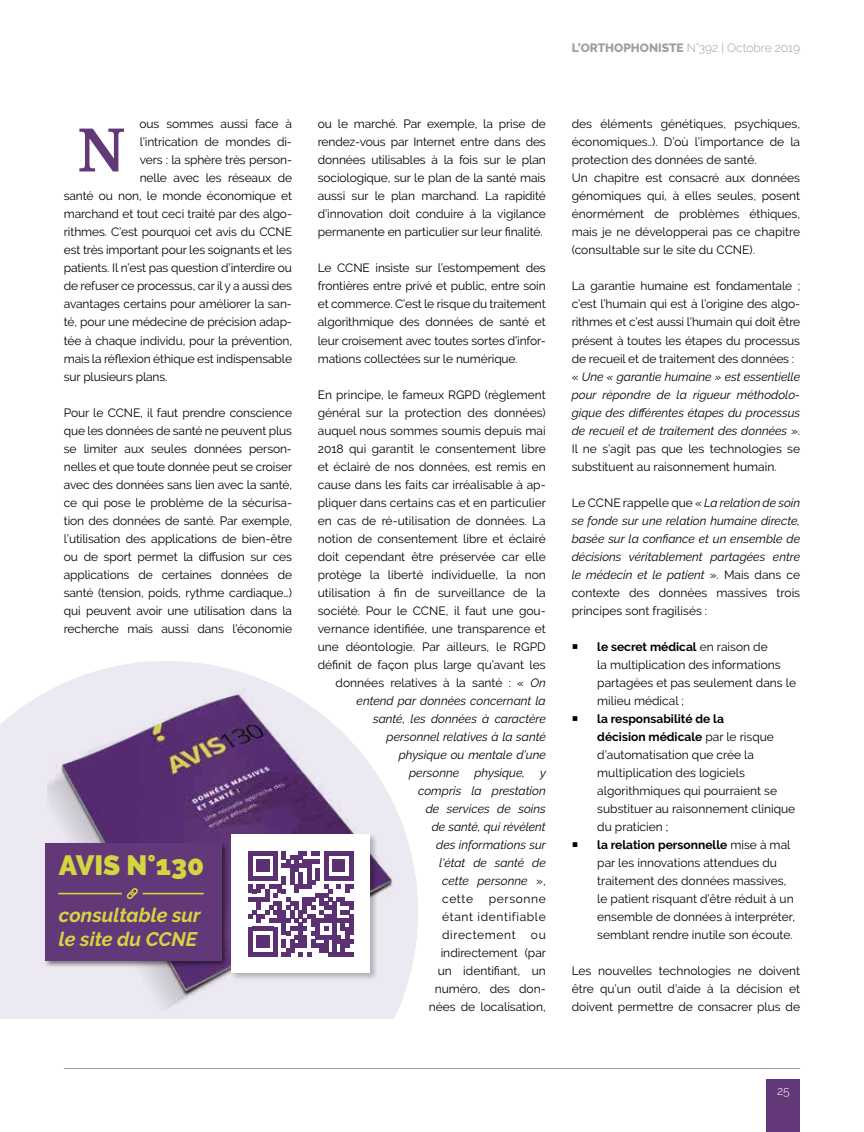
<style>
.page{position:relative;width:864px;height:1132px;background:#fff}
.page>*{position:absolute;margin:0;border:0;box-sizing:border-box;transform-origin:0 0}
.t1{font:700 60px "Noto Serif";color:#623878}
.t2{font:900 27.75px "Raleway";color:#d4d640}
.t3{font:italic 700 19.65px/23.5px "Raleway";color:#d4d640}
.t4{font:12px/18px "Raleway";color:#000;text-align:justify}
.t5{font:italic 12px/18px "Raleway";color:#000;text-align:justify}
.t6{font:300 12px "Raleway";color:#9d9d9c}
.t7{font:300 12px "Raleway";color:#fff}
.s1{font-weight:800}
.s2{font-style:italic}
.s3{font-style:normal}
.s4{font-weight:700}
</style>
<div class="page">
<div style="left:766px;top:1079px;width:33px;height:52px;background:#623878"></div>
<hr style="left:64px;top:1067px;width:735px;height:1px;background:#9d9d9c">
<svg style="left:0;top:661px;width:418px;height:358px;fill:#ede9f2"></svg>
<img style="left:47px;top:671px;width:370px;height:348px">
<div style="left:43px;top:841px;width:185px;height:127px;background:#000;opacity:.5"></div>
<div style="left:45px;top:842px;width:176px;height:118px;background:#623878"></div>
<div style="left:229px;top:832px;width:149px;height:149px;background:#000;opacity:.25"></div>
<div style="left:231px;top:834px;width:139px;height:138px;background:#fff"></div>
<svg style="left:248px;top:851px;width:105px;height:105px"></svg>
<hr style="left:58px;top:892px;width:145px;height:2px;background:#d4d640">
<div style="left:122px;top:883px;width:20px;height:20px;background:#623878;border-radius:50%"></div>
<svg style="left:127px;top:888px;width:11px;height:10px"></svg>
<p class="t6" style="left:571px;top:41px;width:230px"><span class="s1">L’ORTHOPHONISTE</span> N°392 | Octobre 2019</p>
<p class="t4" style="left:139px;top:115px;width:154px">ous sommes aussi face à</p>
<p class="t4" style="left:140px;top:133px;width:154px">l’intrication de mondes di-</p>
<p class="t4" style="left:140px;top:151px;width:154px">vers : la sphère très person-</p>
<p class="t4" style="left:140px;top:169px;width:154px">nelle avec les réseaux de</p>
<p class="t4" style="left:64px;top:187px;width:230px">santé ou non, le monde économique et</p>
<p class="t4" style="left:64px;top:205px;width:230px">marchand et tout ceci traité par des algo-</p>
<p class="t4" style="left:64px;top:223px;width:229px">rithmes. C’est pourquoi cet avis du CCNE</p>
<p class="t4" style="left:64px;top:241px;width:229px">est très important pour les soignants et les</p>
<p class="t4" style="left:64px;top:259px;width:230px">patients. Il n’est pas question d’interdire ou</p>
<p class="t4" style="left:64px;top:277px;width:229px">de refuser ce processus, car il y a aussi des</p>
<p class="t4" style="left:64px;top:295px;width:229px">avantages certains pour améliorer la san-</p>
<p class="t4" style="left:64px;top:313px;width:229px">té, pour une médecine de précision adap-</p>
<p class="t4" style="left:64px;top:331px;width:230px">tée à chaque individu, pour la prévention,</p>
<p class="t4" style="left:64px;top:349px;width:230px">mais la réflexion éthique est indispensable</p>
<p class="t4" style="left:64px;top:367px;width:105px">sur plusieurs plans.</p>
<p class="t4" style="left:64px;top:403px;width:230px">Pour le CCNE, il faut prendre conscience que les données de santé ne peuvent plus se limiter aux seules données person&shy;nelles et que toute donnée peut se croiser avec des données sans lien avec la santé, ce qui pose le problème de la sécurisa&shy;tion des données de santé. Par exemple, l’utilisation des applications de bien-être ou de sport permet la diffusion sur ces applications de certaines données de santé (tension, poids, rythme cardiaque…) qui peuvent avoir une utilisation dans la recherche mais aussi dans l’économie</p>
<h1 class="t1" style="left:78px;top:107px;width:49px">N</h1>
<h2 class="t2" style="left:59px;top:849px;width:147px">AVIS N°130</h2>
<h3 class="t3" style="left:59px;top:903px;width:143px">consultable sur le site du CCNE</h3>
<p class="t4" style="left:317px;top:115px;width:229px">ou le marché. Par exemple, la prise de rendez-vous par Internet entre dans des données utilisables à la fois sur le plan sociologique, sur le plan de la santé mais aussi sur le plan marchand. La rapidité d’innovation doit conduire à la vigilance permanente en particulier sur leur finalité.</p>
<p class="t4" style="left:317px;top:259px;width:229px">Le CCNE insiste sur l’estompement des frontières entre privé et public, entre soin et commerce. C’est le risque du traitement algorithmique des données de santé et leur croisement avec toutes sortes d’infor&shy;mations collectées sur le numérique.</p>
<p class="t4" style="left:317px;top:385px;width:229px">En principe, le fameux RGPD (règlement</p>
<p class="t4" style="left:317px;top:403px;width:229px">général sur la protection des données)</p>
<p class="t4" style="left:317px;top:421px;width:229px">auquel nous sommes soumis depuis mai</p>
<p class="t4" style="left:317px;top:439px;width:229px">2018 qui garantit le consentement libre</p>
<p class="t4" style="left:317px;top:457px;width:229px">et éclairé de nos données, est remis en</p>
<p class="t4" style="left:317px;top:475px;width:229px">cause dans les faits car irréalisable à ap-</p>
<p class="t4" style="left:317px;top:493px;width:230px">pliquer dans certains cas et en particulier</p>
<p class="t4" style="left:317px;top:511px;width:229px">en cas de ré-utilisation de données. La</p>
<p class="t4" style="left:317px;top:529px;width:229px">notion de consentement libre et éclairé</p>
<p class="t4" style="left:317px;top:547px;width:229px">doit cependant être préservée car elle</p>
<p class="t4" style="left:317px;top:565px;width:229px">protège la liberté individuelle, la non</p>
<p class="t4" style="left:317px;top:583px;width:229px">utilisation à fin de surveillance de la</p>
<p class="t4" style="left:317px;top:601px;width:229px">société. Pour le CCNE, il faut une gou-</p>
<p class="t4" style="left:317px;top:619px;width:229px">vernance identifiée, une transparence et</p>
<p class="t4" style="left:317px;top:637px;width:229px">une déontologie. Par ailleurs, le RGPD</p>
<p class="t4" style="left:317px;top:655px;width:229px">définit de façon plus large qu’avant les</p>
<p class="t4" style="left:335px;top:673px;width:211px">données relatives à la santé : « <span class="s2">On</span></p>
<p class="t5" style="left:356px;top:691px;width:191px">entend par données concernant la</p>
<p class="t5" style="left:373px;top:709px;width:174px">santé, les données à caractère</p>
<p class="t5" style="left:386px;top:727px;width:161px">personnel relatives à la santé</p>
<p class="t5" style="left:398px;top:745px;width:148px">physique ou mentale d’une</p>
<p class="t5" style="left:409px;top:763px;width:51px">personne</p>
<p class="t5" style="left:474px;top:763px;width:73px">physique, y</p>
<p class="t5" style="left:418px;top:781px;width:129px">compris la prestation</p>
<p class="t5" style="left:425px;top:799px;width:122px">de services de soins</p>
<p class="t5" style="left:431px;top:817px;width:115px">de santé, qui révèlent</p>
<p class="t5" style="left:436px;top:835px;width:111px">des informations sur</p>
<p class="t5" style="left:439px;top:853px;width:108px">l’état de santé de</p>
<p class="t5" style="left:442px;top:871px;width:105px">cette personne <span class="s3">»,</span></p>
<p class="t4" style="left:442px;top:889px;width:32px">cette</p>
<p class="t4" style="left:442px;top:889px;width:105px;text-indent:47px">personne étant identifiable directement</p>
<p class="t4" style="left:428px;top:925px;width:119px;text-align:right">ou<br>indirectement (par un identifiant, un numéro, des don&shy;nées de localisation,</p>
<p class="t4" style="left:571px;top:115px;width:230px;text-align:left">des éléments génétiques, psychiques, économiques..). D’où l’importance de la protection des données de santé.<br>Un chapitre est consacré aux données génomiques qui, à elles seules, posent énormément de problèmes éthiques, mais je ne développerai pas ce chapitre (consultable sur le site du CCNE).</p>
<p class="t4" style="left:571px;top:277px;width:230px;text-align:left">La garantie humaine est fondamentale ; c’est l’humain qui est à l’origine des algo&shy;rithmes et c’est aussi l’humain qui doit être présent à toutes les étapes du processus de recueil et de traitement des données : « <span class="s2">Une « garantie humaine » est essentielle pour répondre de la rigueur méthodolo&shy;gique des différentes étapes du processus de recueil et de traitement des données</span> ».<br>Il ne s’agit pas que les technologies se substituent au raisonnement humain.</p>
<p class="t5" style="left:571px;top:493px;width:230px"><span class="s3">Le CCNE rappelle que «</span> La relation de soin se fonde sur une relation humaine directe, basée sur la confiance et un ensemble de décisions véritablement partagées entre le médecin et le patient <span class="s3">». Mais dans ce contexte des données massives trois principes sont fragilisés :</span></p>
<p class="t4" style="left:597px;top:637px;width:200px;text-align:left"><span class="s4">le secret médical</span> en raison de<br>la multiplication des informations partagées et pas seulement dans le milieu médical ;</p>
<p class="t4" style="left:597px;top:709px;width:199px;text-align:left"><span class="s4">la responsabilité de la<br>décision médicale</span> par le risque d’automatisation que crée la multiplication des logiciels algorithmiques qui pourraient se substituer au raisonnement clinique du praticien ;<br><span class="s4">la relation personnelle</span> mise à mal par les innovations attendues du traitement des données massives, le patient risquant d’être réduit à un ensemble de données à interpréter, semblant rendre inutile son écoute.</p>
<p class="t4" style="left:571px;top:961px;width:230px">Les nouvelles technologies ne doivent être qu’un outil d’aide à la décision et doivent permettre de consacrer plus de</p>
<p class="t7" style="left:776px;top:1083px;width:14px">25</p>
</div>
